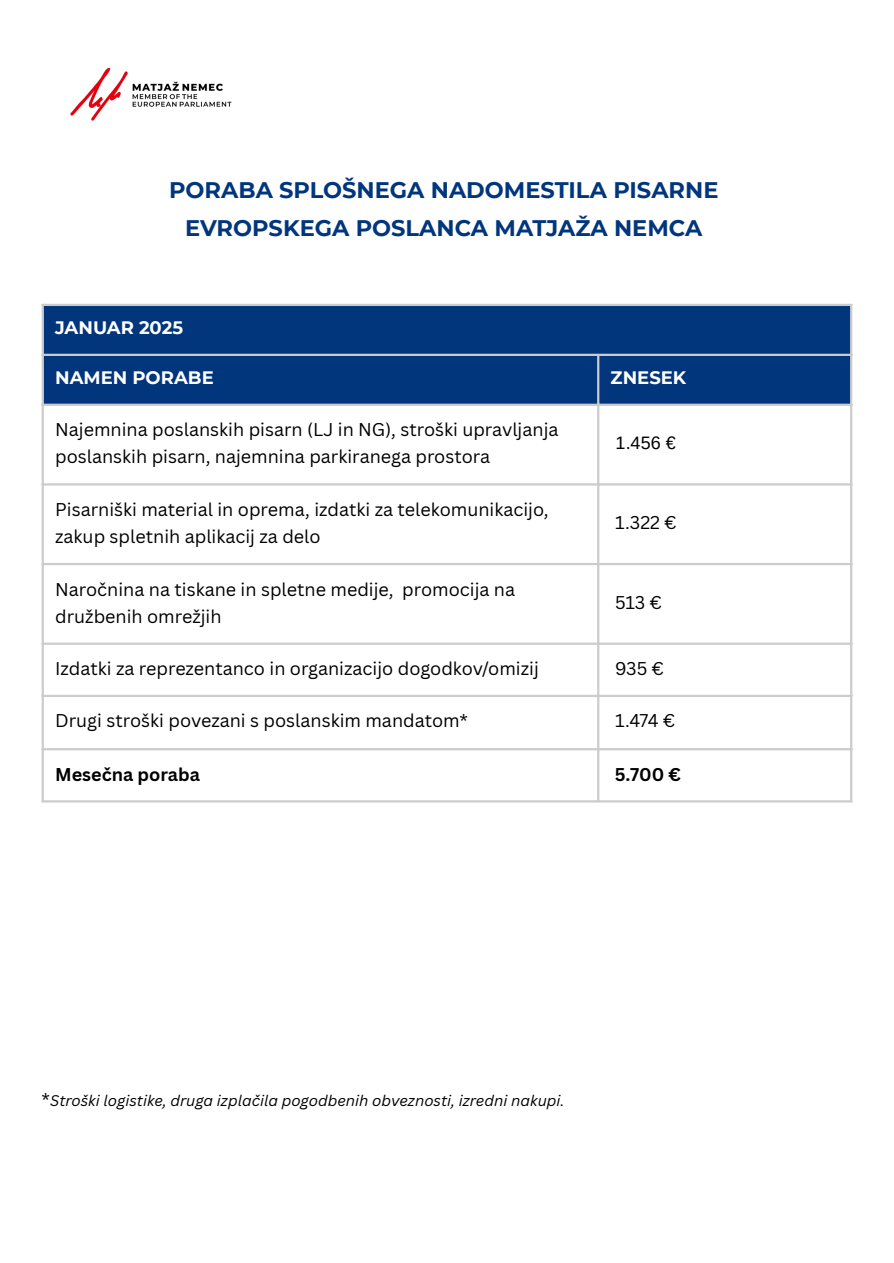
<style>
.page{position:relative;width:894px;height:1263px;background:#fff}
.page>*{position:absolute;margin:0;border:0;box-sizing:border-box;transform-origin:0 0}
.t1{font:700 22.5px "Montserrat";color:#01367d}
.t2{font:18px/27px "Canva Sans";color:#000}
.t3{font:700 18px "Montserrat";color:#fff}
.t4{font:700 18px "Canva Sans";color:#000}
.t5{font:18px "Arimo";color:#000}
.t6{font:italic 15px "Canva Sans";color:#000}
.s1{font-style:normal;font-size:18px}
</style>
<div class="page">
<img style="left:70px;top:67px;width:162px;height:54px">
<div style="left:44px;top:306px;width:805px;height:98px;background:#01367d"></div>
<hr style="left:42px;top:306px;width:2px;height:494px;background:#ccc">
<hr style="left:597px;top:356px;width:2px;height:444px;background:#ccc">
<hr style="left:849px;top:306px;width:3px;height:494px;background:#ccc">
<hr style="left:42px;top:304px;width:810px;height:2px;background:#ccc">
<hr style="left:42px;top:354px;width:810px;height:2px;background:#ccc">
<hr style="left:42px;top:404px;width:810px;height:2px;background:#ccc">
<hr style="left:42px;top:483px;width:810px;height:3px;background:#ccc">
<hr style="left:42px;top:563px;width:810px;height:2px;background:#ccc">
<hr style="left:42px;top:643px;width:810px;height:2px;background:#ccc">
<hr style="left:42px;top:695px;width:810px;height:2px;background:#ccc">
<hr style="left:42px;top:748px;width:810px;height:2px;background:#ccc">
<hr style="left:42px;top:800px;width:810px;height:2px;background:#ccc">
<h1 class="t1" style="left:169px;top:176px;width:550px">PORABA SPLOŠNEGA NADOMESTILA PISARNE</h1>
<h1 class="t1" style="left:185px;top:214px;width:518px">EVROPSKEGA POSLANCA MATJAŽA NEMCA</h1>
<p class="t3" style="left:55px;top:317px;width:129px">JANUAR 2025</p>
<p class="t3" style="left:55px;top:367px;width:160px">NAMEN PORABE</p>
<p class="t3" style="left:610px;top:367px;width:77px">ZNESEK</p>
<p class="t2" style="left:55px;top:416px;width:504px">Najemnina poslanskih pisarn (LJ in NG), stroški upravljanja poslanskih pisarn, najemnina parkiranega prostora</p>
<p class="t5" style="left:615px;top:432px;width:62px">1.456 €</p>
<p class="t2" style="left:55px;top:495px;width:495px">Pisarniški material in oprema, izdatki za telekomunikacijo, zakup spletnih aplikacij za delo</p>
<p class="t2" style="left:55px;top:575px;width:461px">Naročnina na tiskane in spletne medije, promocija na družbenih omrežjih</p>
<p class="t2" style="left:615px;top:509px;width:63px">1.322 €</p>
<p class="t2" style="left:615px;top:589px;width:48px">513 €</p>
<p class="t2" style="left:55px;top:655px;width:485px">Izdatki za reprezentanco in organizacijo dogodkov/omizij</p>
<p class="t2" style="left:615px;top:655px;width:50px">935 €</p>
<p class="t2" style="left:55px;top:707px;width:414px">Drugi stroški povezani s poslanskim mandatom*</p>
<p class="t2" style="left:615px;top:707px;width:62px">1.474 €</p>
<p class="t4" style="left:55px;top:761px;width:146px">Mesečna poraba</p>
<p class="t4" style="left:614px;top:761px;width:68px">5.700 €</p>
<h2 class="t6" style="left:42px;top:1090px;width:524px"><span class="s1">*</span>Stroški logistike, druga izplačila pogodbenih obveznosti, izredni nakupi.</h2>
</div>
